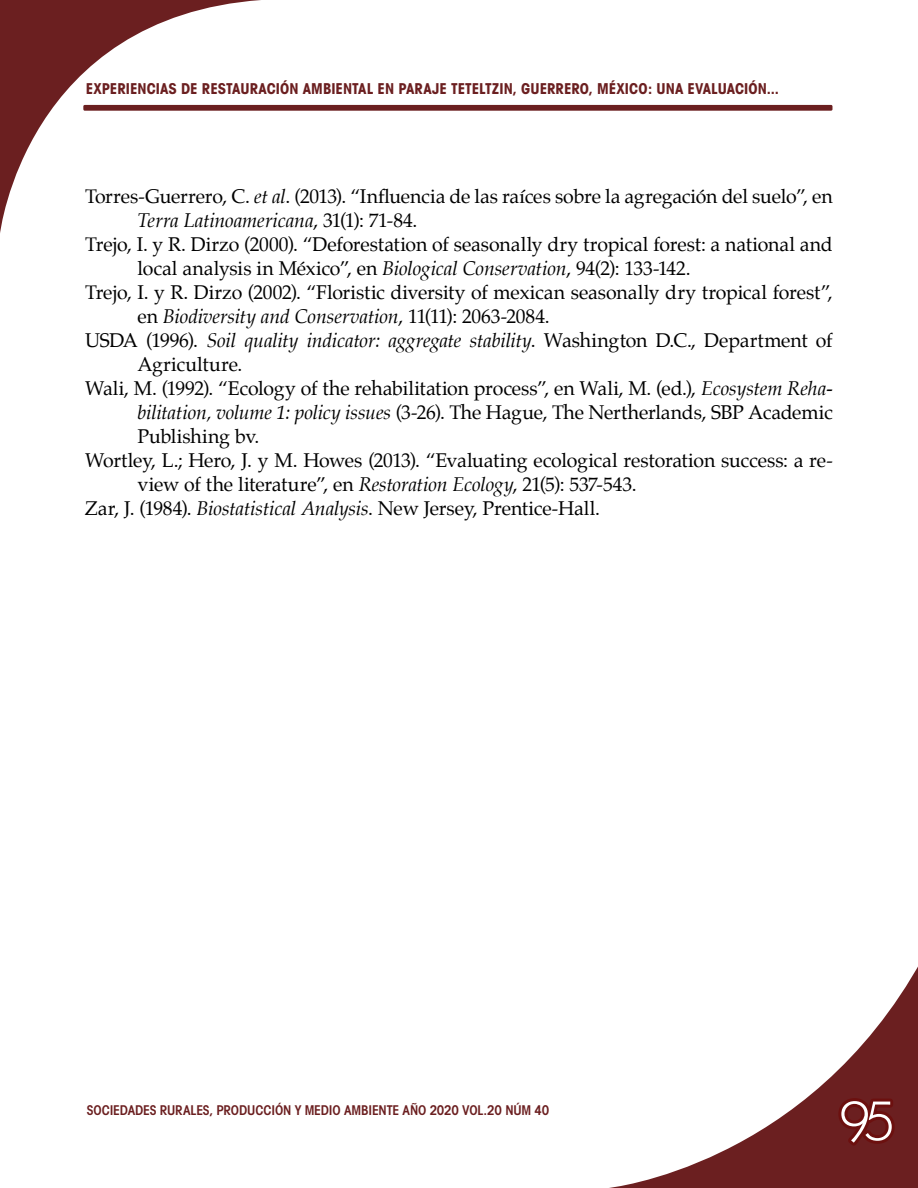
<style>
.page{position:relative;width:918px;height:1188px;background:#fff}
.page>*{position:absolute;margin:0;border:0;box-sizing:border-box;transform-origin:0 0}
.t1{font:60px "Martin Got URWT Ligh";color:#fff}
.t2{font:19.5px "Palatino";letter-spacing:-.01em;color:#000}
.t3{font:italic 19.5px "Palatino";letter-spacing:-.005em;color:#000}
.t4{font:19.5px "Palatino";letter-spacing:.01em;color:#000}
.t5{font:700 condensed 15px "Avant Garde";letter-spacing:.005em;color:#6b1f20}
.t6{font:13.5px "Avant Garde Cond Demi SC850";letter-spacing:-.01em;color:#6b1f20}
.s1{font-style:italic}
.s2{font-style:normal}
</style>
<div class="page">
<div style="left:83px;top:105px;width:749px;height:6px;background:#6b1f20;border-radius:2px"></div>
<svg style="left:0;top:0;width:262px;height:233px"></svg>
<svg style="left:609px;top:966px;width:309px;height:222px"></svg>
<svg style="left:834px;top:1094px;width:65px;height:57px;background:#6b1818"></svg>
<p class="t5" style="left:86px;top:79px;width:25px">EXPERIENCIAS</p>
<p class="t5" style="left:181px;top:79px;width:30px">DE RESTA</p>
<p class="t5" style="left:241px;top:79px;width:19px">URACIÓN</p>
<p class="t5" style="left:303px;top:79px;width:37px">AMBIENTAL</p>
<p class="t5" style="left:378px;top:79px;width:30px">EN PARA</p>
<p class="t5" style="left:432px;top:79px;width:34px">JE TETELT</p>
<p class="t5" style="left:492px;top:79px;width:57px">ZIN, GUERRERO</p>
<p class="t5" style="left:589px;top:79px;width:108px">, MÉXICO: UNA EVAL</p>
<p class="t5" style="left:718px;top:79px;width:18px">UACIÓN</p>
<p class="t5" style="left:767px;top:79px;width:14px">...</p>
<p class="t2" style="left:85px;top:180px;width:749px">Torres-Guerrero, C. <span class="s1">et al</span>. (2013). “Influencia de las raíces sobre la agregación del suelo”, en</p>
<p class="t3" style="left:138px;top:204px;width:282px">Terra Latinoamericana<span class="s2">, 31(1): 71-84.</span></p>
<p class="t2" style="left:85px;top:228px;width:749px">Trejo, I. y R. Dirzo (2000). “Deforestation of seasonally dry tropical forest: a national and</p>
<p class="t2" style="left:138px;top:252px;width:555px">local analysis in México”, en <span class="s1">Biological Conservation</span>, 94(2): 133-142.</p>
<p class="t2" style="left:85px;top:276px;width:749px">Trejo, I. y R. Dirzo (2002). “Floristic diversity of mexican seasonally dry tropical forest”,</p>
<p class="t3" style="left:137px;top:300px;width:414px"><span class="s2">en</span> Biodiversity and Conservation<span class="s2">, 11(11): 2063-2084.</span></p>
<p class="t2" style="left:85px;top:324px;width:749px">USDA (1996). <span class="s1">Soil quality indicator: aggregate stability</span>. Washington D.C., Department of</p>
<p class="t4" style="left:137px;top:348px;width:106px">Agriculture.</p>
<p class="t2" style="left:85px;top:372px;width:749px">Wali, M. (1992). “Ecology of the rehabilitation process”, en Wali, M. (ed.), <span class="s1">Ecosystem Reha-</span></p>
<p class="t2" style="left:137px;top:396px;width:697px"><span class="s1">bilitation, volume 1: policy issues</span> (3-26). The Hague, The Nertherlands, SBP Academic</p>
<p class="t2" style="left:137px;top:420px;width:123px">Publishing bv.</p>
<p class="t2" style="left:85px;top:444px;width:749px">Wortley, L.; Hero, J. y M. Howes (2013). “Evaluating ecological restoration success: a re-</p>
<p class="t2" style="left:137px;top:468px;width:501px">view of the literature”, en <span class="s1">Restoration Ecology</span>, 21(5): 537-543.</p>
<p class="t2" style="left:85px;top:492px;width:517px">Zar, J. (1984). <span class="s1">Biostatistical Analysis</span>. New Jersey, Prentice-Hall.</p>
<p class="t6" style="left:87px;top:1101px;width:464px">SOCIEDADES RURALES, PRODUCCIÓN Y MEDIO AMBIENTE AÑO 2020 VOL.20 NÚM 40</p>
<h1 class="t1" style="left:839px;top:1085px;width:57px">95</h1>
</div>
